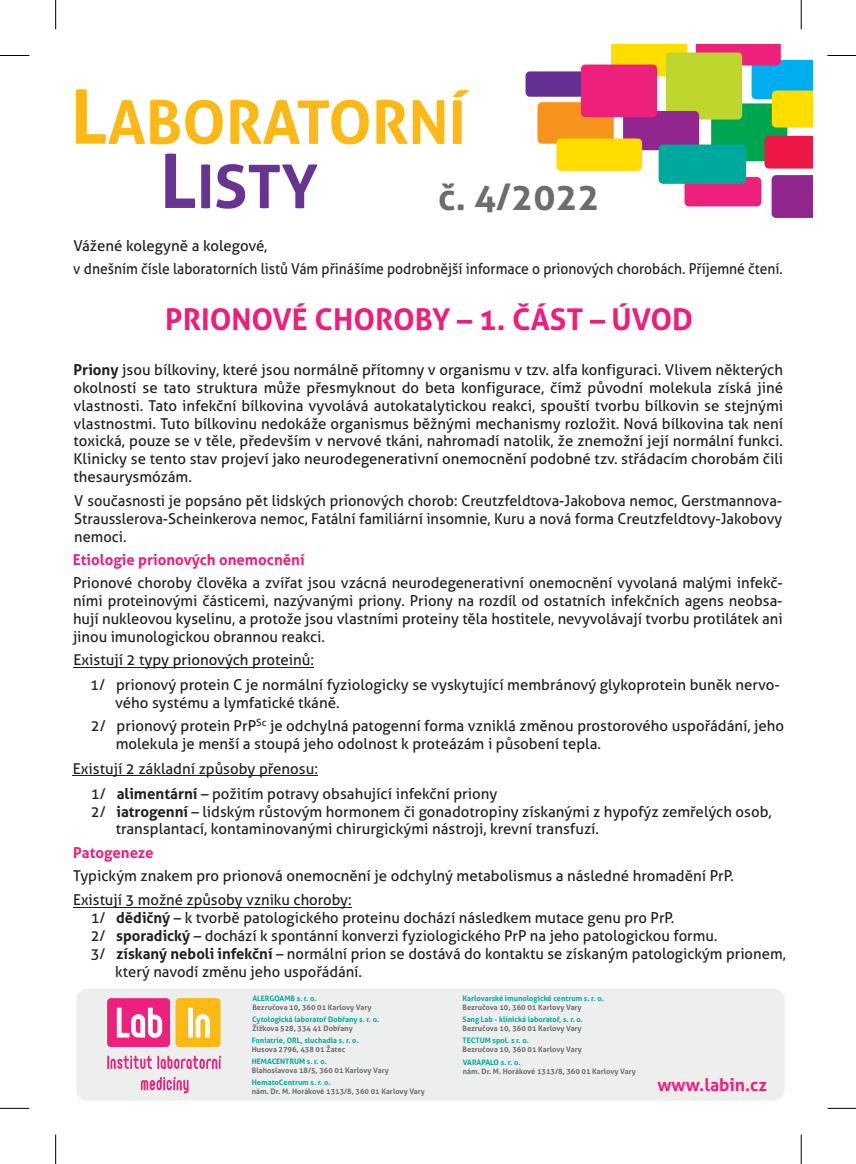
<style>
.page{position:relative;width:856px;height:1164px;background:#fff}
.page>*{position:absolute;margin:0;border:0;box-sizing:border-box;transform-origin:0 0}
.t1{font:700 60px/64.2px "Aller";color:#fcb814}
.t2{font:700 36.62px "Aller";color:#6c6d70}
.t3{font:700 30px "Aller";color:#ee1e7b}
.t4{font:700 17.5px "Aller";color:#ed217b}
.t5{font:15px/17.8px "Aller";color:#231f20}
.t6{font:700 15px "Aller";color:#ee1e7b}
.t7{font:10px "Aller";color:#231f20}
.t8{font:700 7.5px "Aller";color:#6c6d70}
.t9{font:700 7.5px "Aller";color:#00a99d}
.s1{font-size:75px}
.s2{font-size:75px;color:#683491}
.s3{color:#683491}
.s4{font-weight:700}
</style>
<div class="page">
<div style="left:525px;top:71px;width:69px;height:26px;background:#653091;border-radius:4px"></div>
<div style="left:684px;top:177px;width:77px;height:29px;background:#ed217b;border-radius:5px"></div>
<svg style="left:771px;top:175px;width:41px;height:43px;background:#932b91"></svg>
<svg style="left:611px;top:44px;width:76px;height:32px"></svg>
<div style="left:711px;top:103px;width:76px;height:58px;background:#00a54f;border-radius:4px"></div>
<div style="left:665px;top:52px;width:77px;height:68px;background:#bfd62f;border-radius:4px"></div>
<div style="left:537px;top:102px;width:76px;height:42px;background:#f7931d;border-radius:4px"></div>
<div style="left:623px;top:111px;width:76px;height:39px;background:#91268f;border-radius:4px"></div>
<svg style="left:695px;top:44px;width:117px;height:83px"></svg>
<div style="left:556px;top:138px;width:86px;height:33px;background:#ffdd01;border-radius:4px"></div>
<div style="left:580px;top:65px;width:77px;height:52px;background:#ed217b;border-radius:4px"></div>
<div style="left:764px;top:136px;width:48px;height:33px;background:#ed1846"></div>
<div style="left:658px;top:144px;width:88px;height:40px;background:#00a99d;border-radius:4px"></div>
<div style="left:76px;top:988px;width:708px;height:112px;background:#edeeee;border-radius:11px"></div>
<svg style="left:107px;top:1055px;width:114px;height:14px"></svg>
<svg style="left:141px;top:1077px;width:47px;height:16px"></svg>
<div style="left:107px;top:998px;width:63px;height:49px;background:#ed217b;border-radius:4px"></div>
<div style="left:175px;top:998px;width:45px;height:49px;background:#fcb914;border-radius:4px"></div>
<div style="left:188px;top:1007px;width:5px;height:30px;background:#fff"></div>
<svg style="left:195px;top:1014px;width:15px;height:23px"></svg>
<svg style="left:117px;top:1007px;width:45px;height:31px"></svg>
<hr style="left:73px;top:667px;width:241px;height:1px;background:#231f20">
<hr style="left:73px;top:775px;width:245px;height:1px;background:#231f20">
<hr style="left:73px;top:906px;width:278px;height:1px;background:#231f20">
<svg style="left:0;top:1108px;width:29px;height:1px"></svg>
<hr style="left:55px;top:1134px;width:1px;height:30px;background:#000">
<svg style="left:0;top:55px;width:29px;height:1px"></svg>
<svg style="left:55px;top:0;width:1px;height:29px"></svg>
<svg style="left:827px;top:55px;width:28px;height:1px"></svg>
<svg style="left:800px;top:0;width:1px;height:29px"></svg>
<svg style="left:827px;top:1108px;width:28px;height:1px"></svg>
<hr style="left:800px;top:1134px;width:1px;height:30px;background:#000">
<h1 class="t1" style="left:160px;top:97px;width:307px;text-indent:-89px"><span class="s1">L</span>ABORATORNÍ<br><span class="s2">L</span><span class="s3">ISTY</span></h1>
<h2 class="t2" style="left:438px;top:183px;width:163px">č. 4/2022</h2>
<p class="t5" style="left:73px;top:235px;width:711px;line-height:23.5px">Vážené kolegyně a kolegové,<br>v dnešním čísle laboratorních listů Vám přinášíme podrobnější informace o prionových chorobách. Příjemné čtení.</p>
<h3 class="t3" style="left:165px;top:308px;width:529px">PRIONOVÉ CHOROBY – 1. ČÁST – ÚVOD</h3>
<p class="t5" style="left:73px;top:363px;width:711px;text-align:justify"><span class="s4">Priony</span> jsou bílkoviny, které jsou normálně přítomny v organismu v tzv. alfa konfiguraci. Vlivem některých okolností se tato struktura může přesmyknout do beta konfigurace, čímž původní molekula získá jiné vlastnosti. Tato infekční bílkovina vyvolává autokatalytickou reakci, spouští tvorbu bílkovin se stejnými vlastnostmi. Tuto bílkovinu nedokáže organismus běžnými mechanismy rozložit. Nová bílkovina tak není toxická, pouze se v těle, především v nervové tkáni, nahromadí natolik, že znemožní její normální funkci.<br>Klinicky se tento stav projeví jako neurodegenerativní onemocnění podobné tzv. střádacím chorobám čili thesaurysmózám.</p>
<p class="t5" style="left:74px;top:493px;width:709px;text-align:justify">V současnosti je popsáno pět lidských prionových chorob: Creutzfeldtova-Jakobova nemoc, Gerstmannova-Strausslerova-Scheinkerova nemoc, Fatální familiární insomnie, Kuru a nová forma Creutzfeldtovy-Jakobovy nemoci.</p>
<p class="t6" style="left:73px;top:554px;width:233px">Etiologie prionových onemocnění</p>
<p class="t5" style="left:73px;top:576px;width:711px;text-align:justify">Prionové choroby člověka a zvířat jsou vzácná neurodegenerativní onemocnění vyvolaná malými infekč&shy;ními proteinovými částicemi, nazývanými priony. Priony na rozdíl od ostatních infekčních agens neobsa&shy;hují nukleovou kyselinu, a protože jsou vlastními proteiny těla hostitele, nevyvolávají tvorbu protilátek ani jinou imunologickou obrannou reakci.</p>
<p class="t5" style="left:90px;top:649px;width:691px;line-height:25px;text-indent:-17px">Existují 2 typy prionových proteinů:<br>1/ prionový protein C je normální fyziologicky se vyskytující membránový glykoprotein buněk nervo-</p>
<p class="t5" style="left:115px;top:695px;width:226px">vého systému a lymfatické tkáně.</p>
<p class="t7" style="left:256px;top:718px;width:12px">Sc</p>
<p class="t5" style="left:116px;top:718px;width:670px;text-indent:-25px">2/ prionový protein PrP je odchylná patogenní forma vzniklá změnou prostorového uspořádání, jeho molekula je menší a stoupá jeho odolnost k proteázám i působení tepla.</p>
<p class="t5" style="left:91px;top:758px;width:408px;line-height:24.6px;text-indent:-18px">Existují 2 základní způsoby přenosu:<br>1/ <span class="s4">alimentární</span> – požitím potravy obsahující infekční priony</p>
<p class="t5" style="left:116px;top:804px;width:657px;text-indent:-25px">2/ <span class="s4">iatrogenní</span> – lidským růstovým hormonem či gonadotropiny získanými z hypofýz zemřelých osob, transplantací, kontaminovanými chirurgickými nástroji, krevní transfuzí.</p>
<p class="t6" style="left:73px;top:846px;width:82px">Patogeneze</p>
<p class="t5" style="left:73px;top:865px;width:662px;line-height:24.2px">Typickým znakem pro prionová onemocnění je odchylný metabolismus a následné hromadění PrP.<br>Existují 3 možné způsoby vzniku choroby:</p>
<p class="t5" style="left:91px;top:910px;width:585px">1/ <span class="s4">dědičný</span> – k tvorbě patologického proteinu dochází následkem mutace genu pro PrP.</p>
<p class="t5" style="left:91px;top:928px;width:628px">2/ <span class="s4">sporadický</span> – dochází k spontánní konverzi fyziologického PrP na jeho patologickou formu.</p>
<p class="t5" style="left:91px;top:946px;width:696px">3/ <span class="s4">získaný neboli infekční</span> – normální prion se dostává do kontaktu se získaným patologickým prionem,</p>
<p class="t5" style="left:115px;top:964px;width:248px">který navodí změnu jeho uspořádání.</p>
<p class="t9" style="left:252px;top:995px;width:66px">ALERGOAMB s. r. o.</p>
<p class="t8" style="left:252px;top:1004px;width:121px">Bezručova 10, 360 01 Karlovy Vary</p>
<p class="t9" style="left:252px;top:1017px;width:129px">Cytologická laboratoř Dobřany s. r. o.</p>
<p class="t8" style="left:252px;top:1025px;width:102px">Žižkova 528, 334 41 Dobřany</p>
<p class="t9" style="left:252px;top:1038px;width:108px">Foniatrie, ORL, sluchadla s. r. o.</p>
<p class="t8" style="left:252px;top:1046px;width:95px">Husova 2796, 438 01 Žatec</p>
<p class="t9" style="left:252px;top:1079px;width:80px">HematoCentrum s. r. o.</p>
<p class="t8" style="left:252px;top:1088px;width:174px">nám. Dr. M. Horákové 1313/8, 360 01 Karlovy Vary</p>
<p class="t9" style="left:252px;top:1058px;width:76px">HEMACENTRUM s. r. o.</p>
<p class="t8" style="left:252px;top:1067px;width:138px">Blahoslavova 18/5, 360 01 Karlovy Vary</p>
<p class="t9" style="left:462px;top:995px;width:143px">Karlovarské imunologické centrum s. r. o.</p>
<p class="t8" style="left:462px;top:1004px;width:121px">Bezručova 10, 360 01 Karlovy Vary</p>
<p class="t9" style="left:462px;top:1016px;width:122px">Sang Lab - klinická laboratoř, s. r. o.</p>
<p class="t8" style="left:462px;top:1025px;width:121px">Bezručova 10, 360 01 Karlovy Vary</p>
<p class="t9" style="left:462px;top:1038px;width:68px">TECTUM spol. s r. o.</p>
<p class="t8" style="left:462px;top:1046px;width:121px">Bezručova 10, 360 01 Karlovy Vary</p>
<p class="t9" style="left:462px;top:1059px;width:59px">VARAPALO s. r. o.</p>
<p class="t8" style="left:462px;top:1068px;width:174px">nám. Dr. M. Horákové 1313/8, 360 01 Karlovy Vary</p>
<p class="t4" style="left:657px;top:1078px;width:111px">www.labin.cz</p>
</div>
